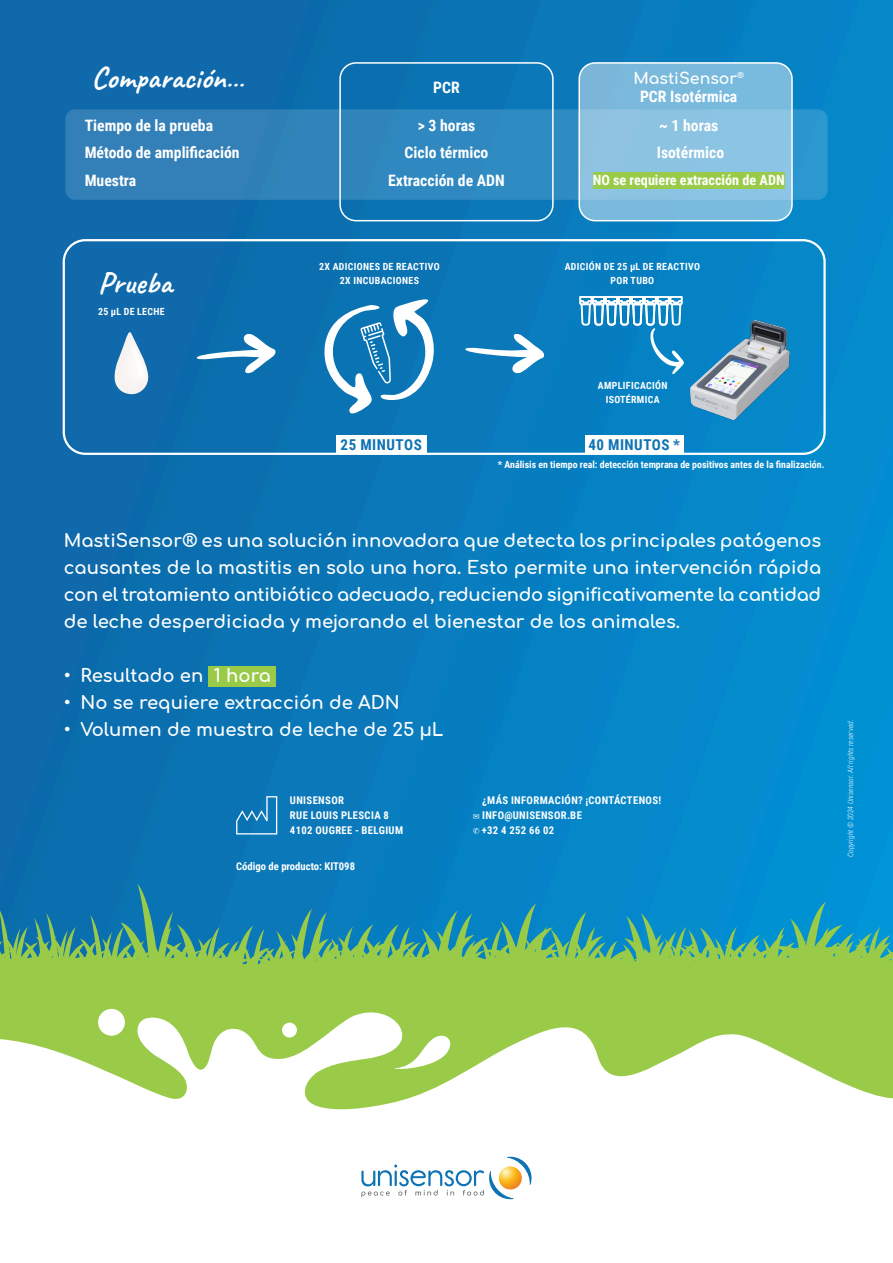
<style>
.page{position:relative;width:893px;height:1263px;background:#fff}
.page>*{position:absolute;margin:0;border:0;box-sizing:border-box;transform-origin:0 0}
.t1{font:700 30.9px "Caveat Roman";color:#fff}
.t2{font:700 18px "Comfortaa";letter-spacing:-.005em;color:#fff}
.t3{font:700 15.75px "Roboto Condensed";color:#fff}
.t4{font:700 15.75px "Comfortaa";color:#fff}
.t5{font:700 15px "Roboto Condensed";letter-spacing:.035em;color:#0d73b4}
.t6{font:700 14.1px "Roboto Condensed";color:#fff}
.t7{font:700 10.65px "Roboto Condensed";letter-spacing:.035em;color:#fff}
.t8{font:700 10.65px "Roboto Condensed";color:#fff}
.t9{font:700 9.9px "Roboto Condensed";letter-spacing:.035em;color:#fff}
.t10{font:700 9.9px "Roboto Condensed";color:#fff}
.t11{font:700 7.8px "Comfortaa";color:#fff}
.t12{font:italic 300 7.5px "Roboto Condensed";color:#fff}
.s1{font-family:"Menlo"}
</style>
<div class="page">
<img style="left:0;top:0;width:893px;height:883px">
<svg style="left:0;top:883px;width:893px;height:114px;background:#4ca387"></svg>
<svg style="left:0;top:997px;width:893px;height:203px"></svg>
<div style="left:98px;top:1009px;width:27px;height:27px;background:#fff;border-radius:50%"></div>
<svg style="left:392px;top:1033px;width:60px;height:36px"></svg>
<div style="left:282px;top:1023px;width:15px;height:14px;background:#fff;border-radius:50%"></div>
<svg style="left:361px;top:1157px;width:171px;height:42px"></svg>
<svg style="left:236px;top:796px;width:41px;height:38px;background:#2a87bf"></svg>
<div style="left:209px;top:666px;width:67px;height:20px;background:#99ca48"></div>
<div style="left:585px;top:436px;width:98px;height:17px;background:#fff"></div>
<svg style="left:579px;top:288px;width:106px;height:86px;background:#3698cd"></svg>
<img style="left:690px;top:320px;width:99px;height:99px">
<svg style="left:195px;top:332px;width:81px;height:42px"></svg>
<svg style="left:464px;top:333px;width:81px;height:42px"></svg>
<svg style="left:322px;top:297px;width:117px;height:122px"></svg>
<div style="left:337px;top:436px;width:90px;height:17px;background:#fff"></div>
<img style="left:114px;top:332px;width:35px;height:62px">
<img style="left:124px;top:335px;width:24px;height:50px">
<img style="left:131px;top:343px;width:13px;height:35px">
<img style="left:114px;top:377px;width:15px;height:17px">
<div style="left:63px;top:239px;width:763px;height:216px;border:2px solid #fff;border-radius:22px"></div>
<div style="left:339px;top:62px;width:215px;height:159px;border:2px solid #fff;border-radius:16px"></div>
<div style="left:578px;top:62px;width:215px;height:159px;background:#78b9dc;border:2px solid #fff;border-radius:16px"></div>
<div style="left:65px;top:109px;width:763px;height:91px;background:#fff;border:2px solid #fff;border-radius:9px;opacity:.15"></div>
<div style="left:593px;top:172px;width:192px;height:17px;background:#99ca48"></div>
<p class="t1" style="left:92px;top:58px;width:154px">Comparación…</p>
<p class="t3" style="left:433px;top:81px;width:28px">PCR</p>
<p class="t4" style="left:633px;top:70px;width:105px">MastiSensor</p>
<p class="t11" style="left:737px;top:71px;width:8px">®</p>
<p class="t3" style="left:640px;top:90px;width:99px">PCR Isotérmica</p>
<p class="t3" style="left:85px;top:119px;width:130px">Tiempo de la prueba</p>
<p class="t3" style="left:418px;top:119px;width:59px">&gt; 3 horas</p>
<p class="t3" style="left:659px;top:119px;width:61px">~ 1 horas</p>
<p class="t3" style="left:85px;top:147px;width:156px">Método de amplificación</p>
<p class="t3" style="left:405px;top:147px;width:85px">Ciclo térmico</p>
<p class="t3" style="left:657px;top:147px;width:69px">Isotérmico</p>
<p class="t3" style="left:85px;top:174px;width:53px">Muestra</p>
<p class="t3" style="left:388px;top:174px;width:118px">Extracción de ADN</p>
<p class="t6" style="left:593px;top:175px;width:193px">NO se requiere extracción de ADN</p>
<p class="t1" style="left:98px;top:264px;width:75px">Prueba</p>
<p class="t9" style="left:98px;top:308px;width:68px">25 µL DE LECHE</p>
<p class="t9" style="left:319px;top:262px;width:122px">2X ADICIONES DE REACTIVO</p>
<p class="t9" style="left:340px;top:276px;width:81px">2X INCUBACIONES</p>
<p class="t9" style="left:565px;top:262px;width:137px">ADICIÓN DE 25 µL DE REACTIVO</p>
<p class="t9" style="left:611px;top:276px;width:45px">POR TUBO</p>
<p class="t9" style="left:598px;top:382px;width:71px">AMPLIFICACIÓN</p>
<p class="t9" style="left:606px;top:395px;width:56px">ISOTÉRMICA</p>
<p class="t5" style="left:341px;top:438px;width:83px">25 MINUTOS</p>
<p class="t5" style="left:588px;top:438px;width:93px">40 MINUTOS *</p>
<p class="t10" style="left:498px;top:461px;width:328px">* Análisis en tiempo real: detección temprana de positivos antes de la finalización.</p>
<p class="t2" style="left:64px;top:531px;width:759px">MastiSensor® es una solución innovadora que detecta los principales patógenos</p>
<p class="t2" style="left:64px;top:558px;width:759px">causantes de la mastitis en solo una hora. Esto permite una intervención rápida</p>
<p class="t2" style="left:64px;top:585px;width:759px">con el tratamiento antibiótico adecuado, reduciendo significativamente la cantidad</p>
<p class="t2" style="left:64px;top:612px;width:618px">de leche desperdiciada y mejorando el bienestar de los animales.</p>
<p class="t2" style="left:64px;top:666px;width:141px">• Resultado en</p>
<p class="t2" style="left:214px;top:666px;width:58px">1 hora</p>
<p class="t2" style="left:64px;top:693px;width:338px">• No se requiere extracción de ADN</p>
<p class="t2" style="left:64px;top:720px;width:381px">• Volumen de muestra de leche de 25 µL</p>
<p class="t7" style="left:290px;top:796px;width:56px">UNISENSOR</p>
<p class="t7" style="left:290px;top:811px;width:101px">RUE LOUIS PLESCIA 8</p>
<p class="t7" style="left:290px;top:826px;width:115px">4102 OUGREE - BELGIUM</p>
<p class="t8" style="left:236px;top:862px;width:121px">Código de producto: KIT098</p>
<p class="t7" style="left:482px;top:796px;width:180px">¿MÁS INFORMACIÓN? ¡CONTÁCTENOS!</p>
<p class="t7" style="left:473px;top:811px;width:110px"><span class="s1">✉</span> INFO@UNISENSOR.BE</p>
<p class="t7" style="left:473px;top:826px;width:83px"><span class="s1">✆</span> +32 4 252 66 02</p>
<p class="t12" style="left:847px;top:857px;width:139px;rotate:-90deg">Copyright © 2024 Unisensor. All rights reserved.</p>
</div>
